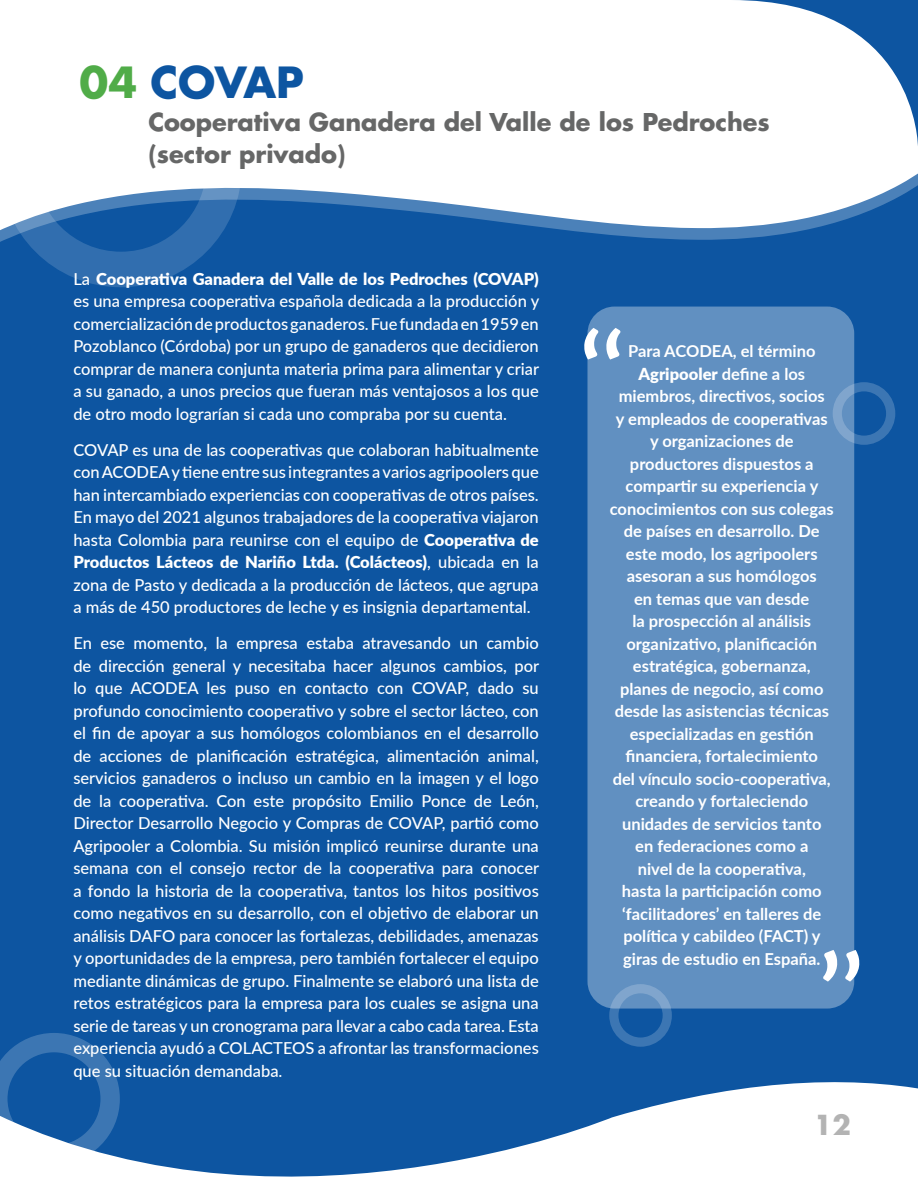
<style>
.page{position:relative;width:918px;height:1188px;background:#0d55a1}
.page>*{position:absolute;margin:0;border:0;box-sizing:border-box;transform-origin:0 0}
.texto{font:700 100.5px "Lato";color:#fff}
.t1{font:700 42px "Futura LT Pro";letter-spacing:-.005em;color:#0d55a1}
.t2{font:700 27px "Futura LT Pro";color:#b3b3b3}
.t3{font:700 24px "Futura LT Pro";color:#666767}
.texto-2{font:500 16.5px/22.5px "Lato";color:#fff;text-align:justify}
.texto-3{font:700 16.5px/22.5px "Lato";color:#fff;text-align:center}
.s1{color:#50ac48}
.s2{font-weight:900}
</style>
<div class="page">
<svg style="left:0;top:0;width:918px;height:240px;background:#dfe8f2"></svg>
<svg style="left:0;top:45px;width:242px;height:242px;fill:#fff"></svg>
<svg style="left:0;top:1033px;width:115px;height:41px"></svg>
<svg style="left:854px;top:382px;width:41px;height:63px"></svg>
<svg style="left:609px;top:1009px;width:63px;height:38px"></svg>
<svg style="left:731px;top:0;width:187px;height:148px"></svg>
<svg style="left:0;top:1074px;width:918px;height:114px"></svg>
<div style="left:587px;top:307px;width:267px;height:702px;background:#6190c1;border-radius:27px"></div>
<p class="t1" style="left:80px;top:50px;width:226px"><span class="s1">04</span> COVAP</p>
<p class="t3" style="left:148px;top:104px;width:623px">Cooperativa Ganadera del Valle de los Pedroches</p>
<p class="t3" style="left:148px;top:135px;width:199px">(sector privado)</p>
<p class="texto-2" style="left:73px;top:267px;width:467px">La <span class="s2">Cooperativa Ganadera del Valle de los Pedroches (COVAP) </span>es una empresa cooperativa española dedicada a la producción y comercialización de productos ganaderos. Fue fundada en 1959 en Pozoblanco (Córdoba) por un grupo de ganaderos que decidieron comprar de manera conjunta materia prima para alimentar y criar a su ganado, a unos precios que fueran más ventajosos a los que de otro modo lograrían si cada uno compraba por su cuenta.</p>
<p class="texto-2" style="left:73px;top:438px;width:467px">COVAP es una de las cooperativas que colaboran habitualmente con ACODEA y tiene entre sus integrantes a varios agripoolers que han intercambiado experiencias con cooperativas de otros países.<br>En mayo del 2021 algunos trabajadores de la cooperativa viajaron hasta Colombia para reunirse con el equipo de <span class="s2">Cooperativa de Productos Lácteos de Nariño Ltda. (Colácteos)</span>, ubicada en la zona de Pasto y dedicada a la producción de lácteos, que agrupa a más de 450 productores de leche y es insignia departamental.</p>
<p class="texto-2" style="left:73px;top:631px;width:467px">En ese momento, la empresa estaba atravesando un cambio de dirección general y necesitaba hacer algunos cambios, por lo que ACODEA les puso en contacto con COVAP, dado su profundo conocimiento cooperativo y sobre el sector lácteo, con el fin de apoyar a sus homólogos colombianos en el desarrollo de acciones de planificación estratégica, alimentación animal, servicios ganaderos o incluso un cambio en la imagen y el logo de la cooperativa. Con este propósito Emilio Ponce de León, Director Desarrollo Negocio y Compras de COVAP, partió como Agripooler a Colombia. Su misión implicó reunirse durante una semana con el consejo rector de la cooperativa para conocer a fondo la historia de la cooperativa, tantos los hitos positivos como negativos en su desarrollo, con el objetivo de elaborar un análisis DAFO para conocer las fortalezas, debilidades, amenazas y oportunidades de la empresa, pero también fortalecer el equipo mediante dinámicas de grupo. Finalmente se elaboró una lista de retos estratégicos para la empresa para los cuales se asigna una serie de tareas y un cronograma para llevar a cabo cada tarea. Esta experiencia ayudó a COLACTEOS a afrontar las transformaciones que su situación demandaba.</p>
<p class="texto" style="left:580px;top:296px;width:46px">‘‘</p>
<p class="texto-3" style="left:610px;top:339px;width:225px">Para ACODEA, el término<br><span class="s2">Agripooler</span> define a los miembros, directivos, socios<br>y empleados de cooperativas y organizaciones de productores dispuestos a compartir su experiencia y conocimientos con sus colegas de países en desarrollo. De este modo, los agripoolers asesoran a sus homólogos<br>en temas que van desde<br>la prospección al análisis organizativo, planificación estratégica, gobernanza, planes de negocio, así como desde las asistencias técnicas especializadas en gestión financiera, fortalecimiento<br>del vínculo socio-cooperativa, creando y fortaleciendo unidades de servicios tanto<br>en federaciones como a<br>nivel de la cooperativa,<br>hasta la participación como ‘facilitadores’ en talleres de política y cabildeo (FACT) y giras de estudio en España.</p>
<p class="texto" style="left:864px;top:1014px;width:46px;rotate:-180deg">‘‘</p>
<p class="t2" style="left:814px;top:1104px;width:39px">12</p>
</div>
